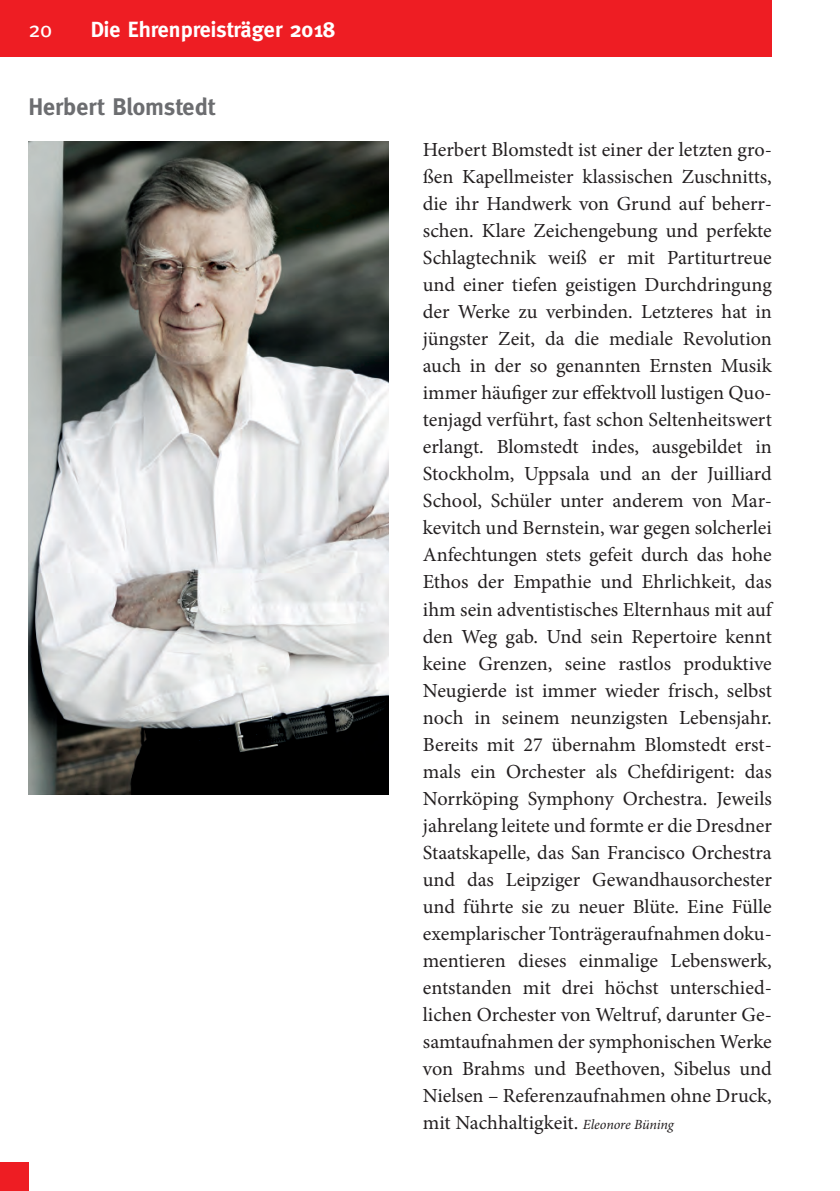
<style>
.page{position:relative;width:840px;height:1191px;background:#fff}
.page>*{position:absolute;margin:0;border:0;box-sizing:border-box;transform-origin:0 0}
.t1{font:700 24px "Meta";color:#6c6d70}
.t2{font:700 22px "Meta";color:#fff}
.t3{font:22px "Meta";color:#fff}
.t4{font:20px/27px "Minion Pro";color:#231f20;text-align:justify}
.s1{font-style:italic;font-size:14px}
</style>
<div class="page">
<div style="left:0;top:0;width:771px;height:57px;background:#ee1d23"></div>
<div style="left:0;top:1162px;width:28px;height:29px;background:#ee1d23"></div>
<img style="left:28px;top:142px;width:360px;height:652px">
<p class="t3" style="left:28px;top:17px;width:25px">20</p>
<p class="t2" style="left:91px;top:17px;width:245px">Die Ehrenpreisträger 2018</p>
<p class="t1" style="left:28px;top:93px;width:188px">Herbert Blomstedt</p>
<p class="t4" style="left:422px;top:136px;width:350px">Herbert Blomstedt ist einer der letzten gro&shy;ßen Kapellmeister klassischen Zuschnitts, die ihr Handwerk von Grund auf beherr&shy;schen. Klare Zeichengebung und perfekte Schlagtechnik weiß er mit Partiturtreue und einer tiefen geistigen Durchdringung der Werke zu verbinden. Letzteres hat in jüngster Zeit, da die mediale Revolution auch in der so genannten Ernsten Musik immer häufiger zur effektvoll lustigen Quo&shy;tenjagd verführt, fast schon Seltenheitswert erlangt. Blomstedt indes, ausgebildet in Stockholm, Uppsala und an der Juilliard School, Schüler unter anderem von Mar&shy;kevitch und Bernstein, war gegen solcherlei Anfechtungen stets gefeit durch das hohe Ethos der Empathie und Ehrlichkeit, das ihm sein adventistisches Elternhaus mit auf den Weg gab. Und sein Repertoire kennt keine Grenzen, seine rastlos produktive Neugierde ist immer wieder frisch, selbst noch in seinem neunzigsten Lebensjahr.<br>Bereits mit 27 übernahm Blomstedt erst&shy;mals ein Orchester als Chefdirigent: das Norrköping Symphony Orchestra. Jeweils jahrelang leitete und formte er die Dresdner Staatskapelle, das San Francisco Orchestra und das Leipziger Gewandhausorchester und führte sie zu neuer Blüte. Eine Fülle exemplarischer Tonträgeraufnahmen doku&shy;mentieren dieses einmalige Lebenswerk, entstanden mit drei höchst unterschied&shy;lichen Orchester von Weltruf, darunter Ge&shy;samtaufnahmen der symphonischen Werke von Brahms und Beethoven, Sibelus und Nielsen – Referenzaufnahmen ohne Druck, mit Nachhaltigkeit. <span class="s1">Eleonore Büning</span></p>
</div>
